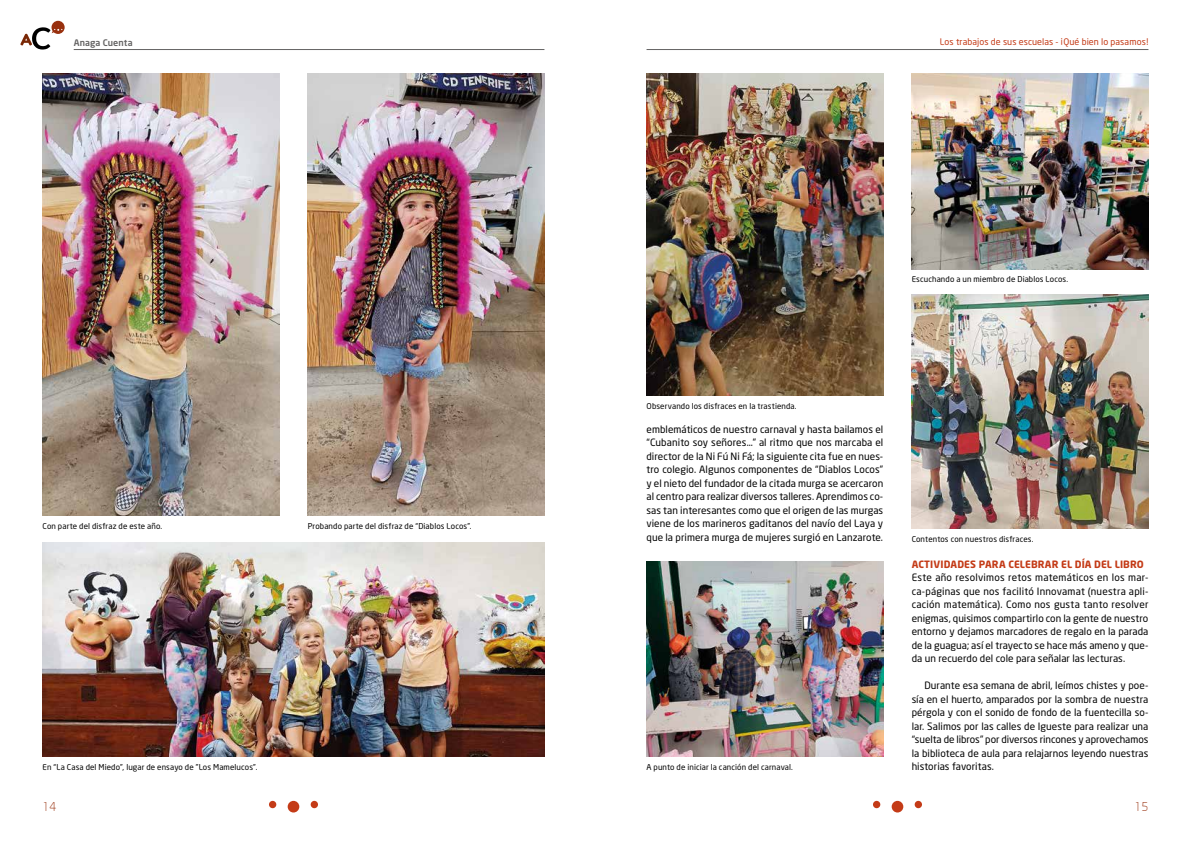
<style>
.page{position:relative;width:1191px;height:842px;background:#fff}
.page>*{position:absolute;margin:0;border:0;box-sizing:border-box;transform-origin:0 0}
.t1{font:300 12px "Neo Sans";color:#98300e}
.t2{font:10px/13.5px "Neo Sans TR";letter-spacing:.005em;color:#000;text-align:justify}
.t3{font:10px "Neo Sans Bold TR";letter-spacing:.01em;color:#c43b17}
.t4{font:9px "Neo Sans TR";letter-spacing:.01em;color:#c43b17}
.t5{font:9px "Neo Sans Medium TR";letter-spacing:.01em;color:#646363}
.t6{font:8px "Neo Sans TR";letter-spacing:.015em;color:#000}
</style>
<div class="page">
<div style="left:269px;top:801px;width:7px;height:7px;background:#c43b17;border-radius:50%"></div>
<div style="left:311px;top:801px;width:7px;height:7px;background:#c43b17;border-radius:50%"></div>
<div style="left:288px;top:801px;width:11px;height:11px;background:#c43b17;border-radius:50%"></div>
<hr style="left:74px;top:49px;width:470px;height:1px;background:#646363">
<svg style="left:20px;top:21px;width:45px;height:29px"></svg>
<hr style="left:646px;top:49px;width:502px;height:1px;background:#646363">
<div style="left:873px;top:801px;width:7px;height:7px;background:#c43b17;border-radius:50%"></div>
<div style="left:914px;top:801px;width:8px;height:7px;background:#c43b17;border-radius:50%"></div>
<div style="left:891px;top:801px;width:12px;height:11px;background:#c43b17;border-radius:50%"></div>
<img style="left:43px;top:74px;width:236px;height:441px">
<img style="left:308px;top:74px;width:236px;height:441px">
<img style="left:43px;top:543px;width:501px;height:214px">
<img style="left:646px;top:561px;width:237px;height:196px">
<img style="left:911px;top:74px;width:237px;height:195px">
<img style="left:911px;top:295px;width:237px;height:234px">
<img style="left:646px;top:74px;width:237px;height:322px">
<p class="t5" style="left:74px;top:37px;width:60px">Anaga Cuenta</p>
<p class="t4" style="left:939px;top:37px;width:210px">Los trabajos de sus escuelas - ¡Qué bien lo pasamos!</p>
<p class="t6" style="left:911px;top:274px;width:158px">Escuchando a un miembro de Diablos Locos.</p>
<p class="t6" style="left:43px;top:521px;width:121px">Con parte del disfraz de este año.</p>
<p class="t6" style="left:308px;top:521px;width:165px">Probando parte del disfraz de “Diablos Locos”.</p>
<p class="t6" style="left:646px;top:401px;width:151px">Observando los disfraces en la trastienda.</p>
<p class="t2" style="left:646px;top:422px;width:238px">emblemáticos de nuestro carnaval y hasta bailamos el “Cubanito soy señores…” al ritmo que nos marcaba el director de la Ni Fú Ni Fá; la siguiente cita fue en nues&shy;tro colegio. Algunos componentes de “Diablos Locos” y el nieto del fundador de la citada murga se acercaron al centro para realizar diversos talleres. Aprendimos co&shy;sas tan interesantes como que el origen de las murgas viene de los marineros gaditanos del navío del Laya y que la primera murga de mujeres surgió en Lanzarote.</p>
<p class="t6" style="left:43px;top:762px;width:216px">En “La Casa del Miedo”, lugar de ensayo de ”Los Mamelucos”.</p>
<p class="t6" style="left:646px;top:762px;width:148px">A punto de iniciar la canción del carnaval.</p>
<p class="t1" style="left:43px;top:799px;width:15px">14</p>
<p class="t6" style="left:911px;top:534px;width:123px">Contentos con nuestros disfraces.</p>
<p class="t3" style="left:911px;top:557px;width:234px">ACTIVIDADES PARA CELEBRAR EL DÍA DEL LIBRO</p>
<p class="t2" style="left:911px;top:570px;width:238px">Este año resolvimos retos matemáticos en los mar&shy;ca-páginas que nos facilitó Innovamat (nuestra apli&shy;cación matemática). Como nos gusta tanto resolver enigmas, quisimos compartirlo con la gente de nuestro entorno y dejamos marcadores de regalo en la parada de la guagua; así el trayecto se hace más ameno y que&shy;da un recuerdo del cole para señalar las lecturas.</p>
<p class="t2" style="left:911px;top:678px;width:238px;text-indent:13px">Durante esa semana de abril, leímos chistes y poe&shy;sía en el huerto, amparados por la sombra de nuestra pérgola y con el sonido de fondo de la fuentecilla so&shy;lar. Salimos por las calles de Igueste para realizar una “suelta de libros” por diversos rincones y aprovechamos la biblioteca de aula para relajarnos leyendo nuestras historias favoritas.</p>
<p class="t1" style="left:1134px;top:799px;width:15px">15</p>
</div>
